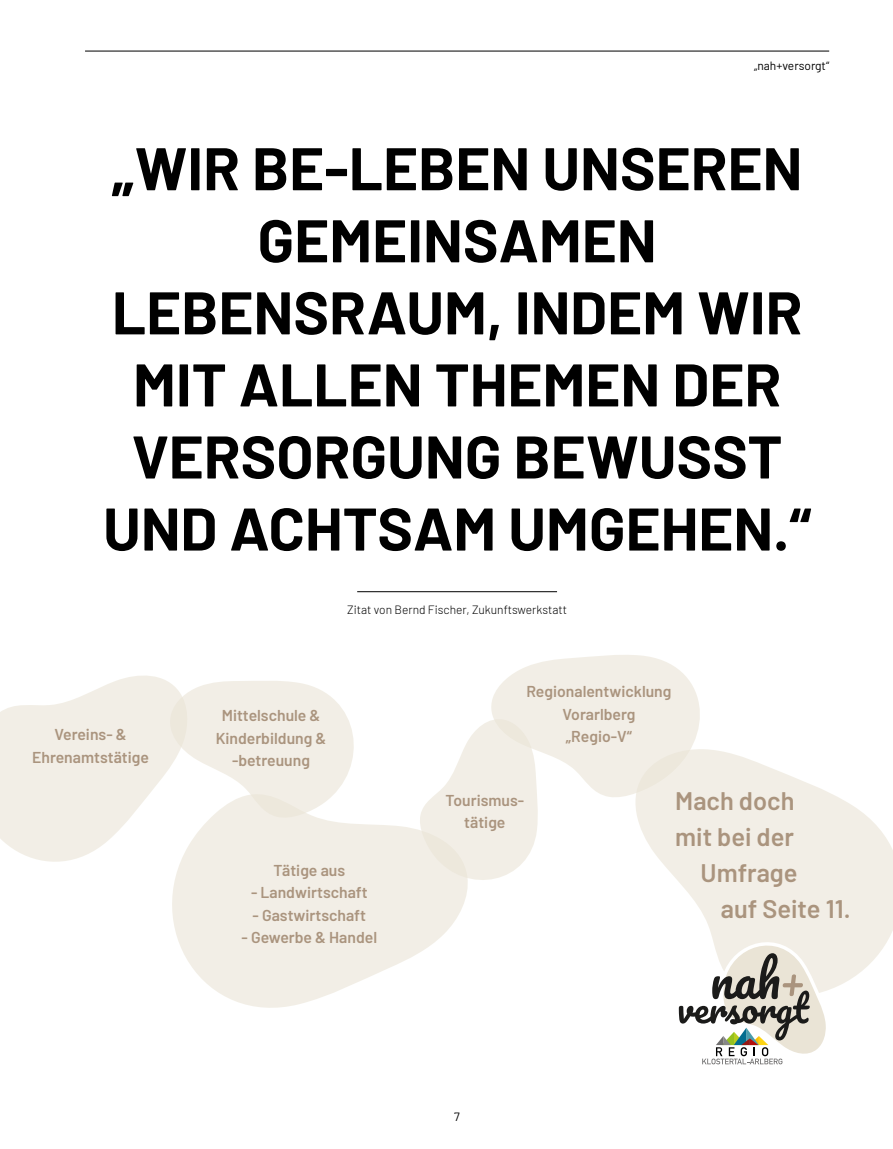
<style>
.page{position:relative;width:893px;height:1149px;background:#fff}
.page>*{position:absolute;margin:0;border:0;box-sizing:border-box;transform-origin:0 0}
.t1{font:700 60px/72px "Barlow";color:#000;text-align:center}
.t2{font:600 25.35px "Barlow";color:#aa947e}
.t3{font:600 15.75px/22.5px "Barlow";color:#aa947e;text-align:center}
.t4{font:300 12px "Barlow";color:#000}
.t5{font:12px "Barlow";color:#000}
</style>
<div class="page">
<hr style="left:85px;top:51px;width:744px;height:1px;background:#000">
<svg style="left:691px;top:751px;width:202px;height:237px;fill:#f2eee6"></svg>
<svg style="left:175px;top:825px;width:291px;height:183px;fill:#f2eee6"></svg>
<svg style="left:419px;top:655px;width:300px;height:241px"></svg>
<hr style="left:357px;top:591px;width:200px;height:1px;background:#000">
<svg style="left:678px;top:922px;width:155px;height:143px"></svg>
<svg style="left:0;top:675px;width:372px;height:256px"></svg>
<p class="t5" style="left:754px;top:57px;width:77px">„nah+versorgt“</p>
<h1 class="t1" style="left:103px;top:128px;width:710px">„WIR BE-LEBEN UNSEREN<br>GEMEINSAMEN<br>LEBENSRAUM, INDEM WIR<br>MIT ALLEN THEMEN DER<br>VERSORGUNG BEWUSST<br>UND ACHTSAM UMGEHEN.“</h1>
<p class="t3" style="left:32px;top:722px;width:118px">Vereins- &amp;<br>Ehrenamtstätige</p>
<p class="t4" style="left:347px;top:601px;width:222px">Zitat von Bernd Fischer, Zukunftswerkstatt</p>
<p class="t3" style="left:216px;top:702px;width:112px">Mittelschule &amp;<br>Kinderbildung &amp; -betreuung</p>
<p class="t3" style="left:526px;top:678px;width:147px">Regionalentwicklung<br>Vorarlberg<br>„Regio-V“</p>
<p class="t3" style="left:274px;top:857px;width:73px">Tätige aus</p>
<p class="t3" style="left:251px;top:879px;width:118px">- Landwirtschaft</p>
<p class="t3" style="left:253px;top:902px;width:115px">- Gastwirtschaft</p>
<p class="t3" style="left:242px;top:924px;width:137px">- Gewerbe &amp; Handel</p>
<p class="t3" style="left:446px;top:787px;width:80px">Tourismus&shy;tätige</p>
<h2 class="t2" style="left:675px;top:781px;width:121px">Mach doch</h2>
<h2 class="t2" style="left:675px;top:817px;width:120px">mit bei der</h2>
<h2 class="t2" style="left:701px;top:854px;width:98px">Umfrage</h2>
<h2 class="t2" style="left:721px;top:890px;width:131px">auf Seite 11.</h2>
<p class="t5" style="left:454px;top:1108px;width:7px">7</p>
</div>
